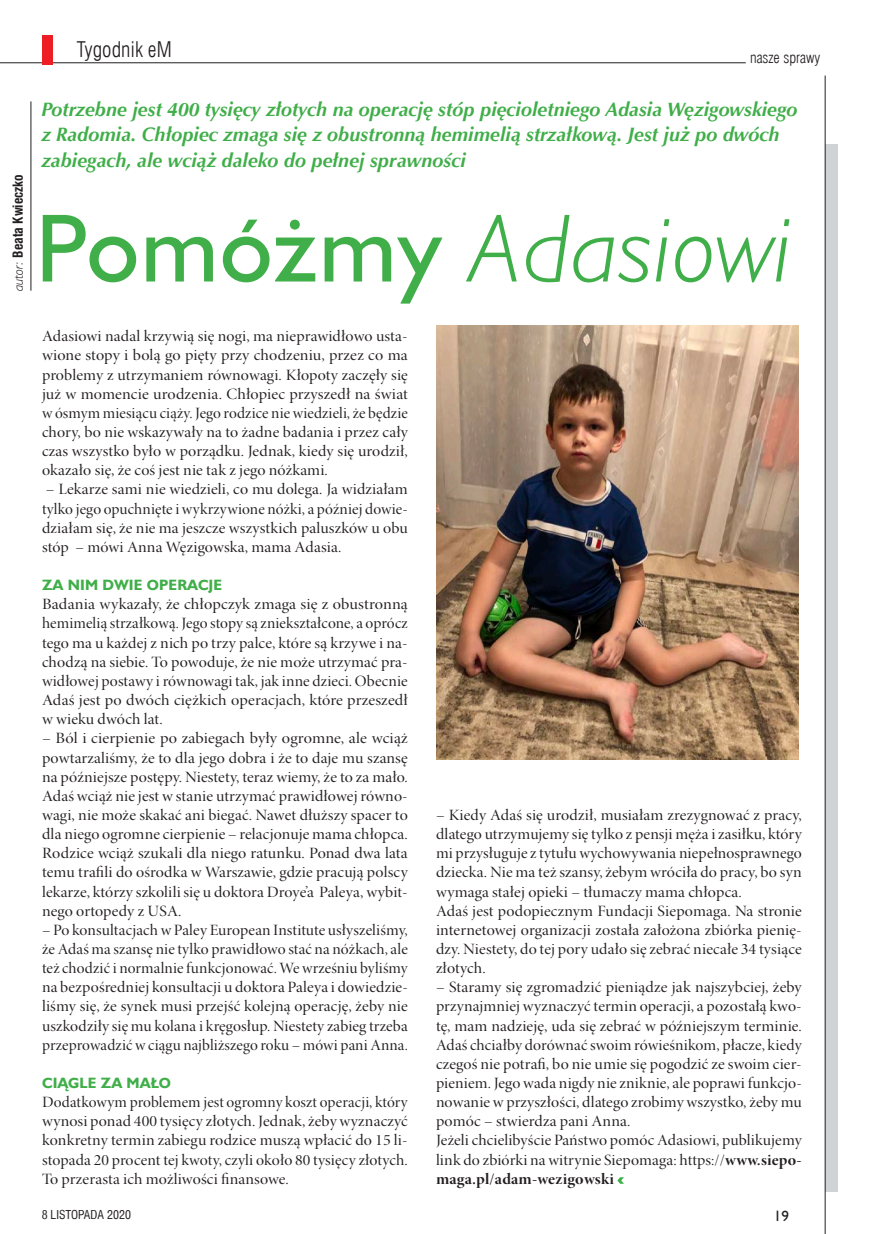
<style>
.page{position:relative;width:872px;height:1234px;background:#fff}
.page>*{position:absolute;margin:0;border:0;box-sizing:border-box;transform-origin:0 0}
.TYTUL_1500_BOLD{font:italic 97.35px "Humanst 521 Lt EUX";letter-spacing:.02em;color:#40ae49}
.t1{font:21px "Swis 721 Lt Cn EUX";color:#231f20}
.LID{font:italic 700 19.5px/25.5px "Zapf Humnst EUX";color:#40ae49}
.TEKST_GŁÓWNY{font:15.75px/19.2px "Minion Pro Disp";letter-spacing:.01em;color:#231f20;text-align:justify;scale:1.06 1}
.TEKST_GŁÓWNY-2{font:15.75px/19.2px "Minion Pro Disp";letter-spacing:.01em;color:#231f20;text-align:justify;scale:1.07 1}
.TEKST_GŁÓWNY-3{font:15.75px/19.2px "Minion Pro Disp";letter-spacing:.01em;color:#231f20;text-align:justify;scale:1.04 1}
.TEKST_GŁÓWNY-4{font:15.75px/19.2px "Minion Pro Disp";letter-spacing:.01em;color:#231f20;text-align:justify;scale:1.08 1}
.TEKST_GŁÓWNY-5{font:15.75px/19.2px "Minion Pro Disp";letter-spacing:.01em;color:#231f20;text-align:justify;scale:1.09 1}
.TEKST_GŁÓWNY-6{font:15.75px/19.2px "Minion Pro Disp";letter-spacing:.01em;color:#231f20;text-align:justify}
.SRODTYTUL{font:700 15px "Humanst 521 EUX";letter-spacing:.01em;color:#40ae49}
.t2{font:15px "Swis 721 Lt Cn EUX";color:#231f20}
.t3{font:15px "Humanst 521 EUX";color:#231f20}
.t4{font:700 13.5px "Swis 721 Cn EUX";color:#231f20}
.t5{font:12px "Swis 721 Cn EUX";color:#231f20}
.s1{font-family:"Humanst 521 Lt EUX";font-weight:400;font-style:italic}
.s2{font-family:"Humanst 521 EUX";font-style:normal}
.s3{font-family:"Minion Pro Bold Disp"}
.s4{font-family:"Helvetica";font-stretch:condensed}
</style>
<div class="page">
<div style="left:825px;top:144px;width:13px;height:1047px;background:#d1d2d4"></div>
<hr style="left:824px;top:75px;width:1px;height:1158px;background:#231f20">
<img style="left:436px;top:325px;width:362px;height:434px">
<hr style="left:0;top:62px;width:746px;height:1px;background:#231f20">
<div style="left:43px;top:35px;width:10px;height:30px;background:#ee1d23"></div>
<svg style="left:617px;top:1177px;width:7px;height:6px"></svg>
<hr style="left:31px;top:101px;width:1px;height:189px;background:#231f20">
<p class="t4" style="left:10px;top:291px;width:119px;rotate:-90deg"><span class="s1">autor:</span> Beata Kwieczko</p>
<p class="t1" style="left:77px;top:37px;width:96px">Tygodnik eM</p>
<p class="LID" style="left:42px;top:97px;width:757px">Potrzebne jest 400 tysięcy złotych na operację stóp pięcioletniego Adasia Węzigowskiego z Radomia. Chłopiec zmaga się z obustronną hemimelią strzałkową. Jest już po dwóch zabiegach, ale wciąż daleko do pełnej sprawności</p>
<p class="t2" style="left:750px;top:48px;width:72px">nasze sprawy</p>
<p class="TYTUL_1500_BOLD" style="left:36px;top:189px;width:758px"><span class="s2">Pomóżmy</span> Adasiowi</p>
<p class="TEKST_GŁÓWNY" style="left:42px;top:327px;width:347px">Adasiowi nadal krzywią się nogi, ma nieprawidłowo usta&shy;wione stopy i bolą go pięty przy chodzeniu, przez co ma problemy z utrzymaniem równowagi. Kłopoty zaczęły się już w momencie urodzenia. Chłopiec przyszedł na świat w ósmym miesiącu ciąży. Jego rodzice nie wiedzieli, że będzie chory, bo nie wskazywały na to żadne badania i przez cały czas wszystko było w porządku. Jednak, kiedy się urodził, okazało się, że coś jest nie tak z jego nóżkami.</p>
<p class="TEKST_GŁÓWNY" style="left:42px;top:480px;width:346px">– Lekarze sami nie wiedzieli, co mu dolega. Ja widziałam tylko jego opuchnięte i wykrzywione nóżki, a później dowie&shy;działam się, że nie ma jeszcze wszystkich paluszków u obu stóp – mówi Anna Węzigowska, mama Adasia.</p>
<p class="SRODTYTUL" style="left:42px;top:575px;width:182px">ZA NIM DWIE OPERACJE</p>
<p class="TEKST_GŁÓWNY-4" style="left:42px;top:595px;width:340px">Badania wykazały, że chłopczyk zmaga się z obustronną hemimelią strzałkową. Jego stopy są zniekształcone, a oprócz tego ma u każdej z nich po trzy palce, które są krzywe i na&shy;chodzą na siebie. To powoduje, że nie może utrzymać pra&shy;widłowej postawy irównowagi tak, jak inne dzieci. Obecnie Adaś jest po dwóch ciężkich operacjach, które przeszedł w wieku dwóch lat.</p>
<p class="TEKST_GŁÓWNY-5" style="left:42px;top:729px;width:337px">– Ból i cierpienie po zabiegach były ogromne, ale wciąż powtarzaliśmy, że to dla jego dobra i że to daje mu szansę na późniejsze postępy. Niestety, teraz wiemy, że to za mało.<br>Adaś wciąż nie jest w stanie utrzymać prawidłowej równo&shy;wagi, nie może skakać ani biegać. Nawet dłuższy spacer to dla niego ogromne cierpienie – relacjonuje mama chłopca.</p>
<p class="TEKST_GŁÓWNY-2" style="left:42px;top:843px;width:343px">Rodzice wciąż szukali dla niego ratunku. Ponad dwa lata temu trafili do ośrodka w Warszawie, gdzie pracują polscy lekarze, którzy szkolili się u doktora Droye’a Paleya, wybit&shy;nego ortopedy z USA.</p>
<p class="TEKST_GŁÓWNY-3" style="left:42px;top:920px;width:353px">– Po konsultacjach w Paley European Institute usłyszeliśmy, że Adaś ma szansę nie tylko prawidłowo stać na nóżkach, ale też chodzić i normalnie funkcjonować. We wrześniu byliśmy na bezpośredniej konsultacji u doktora Paleya i dowiedzie&shy;liśmy się, że synek musi przejść kolejną operację, żeby nie uszkodziły się mu kolana i kręgosłup. Niestety zabieg trzeba przeprowadzić w ciągu najbliższego roku – mówi pani Anna.</p>
<p class="SRODTYTUL" style="left:42px;top:1073px;width:130px">CIĄGLE ZA MAŁO</p>
<p class="TEKST_GŁÓWNY-6" style="left:42px;top:1092px;width:367px">Dodatkowym problemem jest ogromny koszt operacji, który wynosi ponad 400 tysięcy złotych. Jednak, żeby wyznaczyć konkretny termin zabiegu rodzice muszą wpłacić do 15 li&shy;stopada 20 procent tej kwoty, czyli około 80 tysięcy złotych.<br>To przerasta ich możliwości finansowe.</p>
<p class="TEKST_GŁÓWNY" style="left:436px;top:805px;width:346px">– Kiedy Adaś się urodził, musiałam zrezygnować z pracy, dlatego utrzymujemy się tylko z pensji męża izasiłku, który mi przysługuje ztytułu wychowywania niepełnosprawnego dziecka. Nie ma też szansy, żebym wróciła do pracy, bo syn wymaga stałej opieki – tłumaczy mama chłopca.</p>
<p class="TEKST_GŁÓWNY" style="left:436px;top:901px;width:346px">Adaś jest podopiecznym Fundacji Siepomaga. Na stronie internetowej organizacji została założona zbiórka pienię&shy;dzy. Niestety, do tej pory udało się zebrać niecałe 34 tysiące złotych.</p>
<p class="TEKST_GŁÓWNY-2" style="left:436px;top:977px;width:343px">– Staramy się zgromadzić pieniądze jak najszybciej, żeby przynajmniej wyznaczyć termin operacji, a pozostałą kwo&shy;tę, mam nadzieję, uda się zebrać w późniejszym terminie.<br>Adaś chciałby dorównać swoim rówieśnikom, płacze, kiedy czegoś nie potrafi, bo nie umie się pogodzić ze swoim cier&shy;pieniem. Jego wada nigdy nie zniknie, ale poprawi funkcjo&shy;nowanie w przyszłości, dlatego zrobimy wszystko, żeby mu pomóc – stwierdza pani Anna.</p>
<p class="TEKST_GŁÓWNY" style="left:436px;top:1130px;width:346px">Jeżeli chcielibyście Państwo pomóc Adasiowi, publikujemy link do zbiórki na witrynie Siepomaga: https://<span class="s3">www.siepo&shy;maga.pl/adam-wezigowski</span></p>
<p class="t5" style="left:42px;top:1206px;width:91px">8 LISTOPADA <span class="s4">2020</span></p>
<p class="t3" style="left:774px;top:1206px;width:17px">19</p>
</div>
